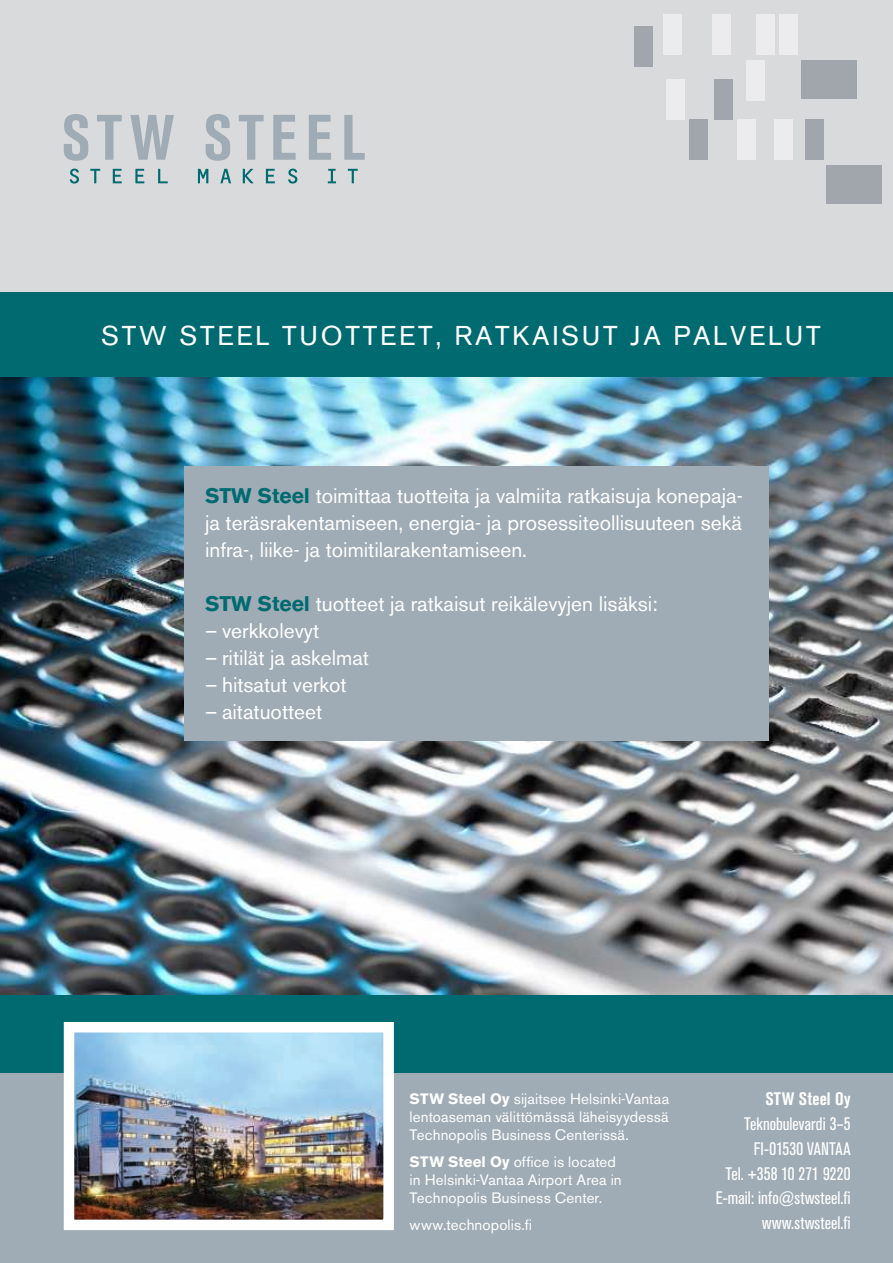
<style>
.page{position:relative;width:893px;height:1263px;background:#fff}
.page>*{position:absolute;margin:0;border:0;box-sizing:border-box;transform-origin:0 0}
.t1{font:27px "Fri Akzidenz";letter-spacing:.1em;color:#fff}
.t2{font:21px/27px "Fri Akzidenz";color:#fff;text-align:justify}
.t3{font:18px/24.8px "Fri Akzidenz Regular Con";letter-spacing:.005em;color:#fff;text-align:right}
.t4{font:18px "Fri Akzidenz Bold Con";letter-spacing:.015em;color:#fff}
.t5{font:15px/18px "Fri Akzidenz";letter-spacing:.01em;color:#fff;text-align:justify}
.s1{font-weight:700;color:#006a71}
.s2{font-weight:700}
</style>
<div class="page">
<div style="left:0;top:0;width:893px;height:294px;background:#d9dadc"></div>
<div style="left:0;top:1008px;width:893px;height:255px;background:#9facb5"></div>
<div style="left:827px;top:165px;width:55px;height:39px;background:#a0a6ac"></div>
<div style="left:805px;top:119px;width:18px;height:40px;background:#a0a6ac"></div>
<div style="left:775px;top:119px;width:18px;height:40px;background:#ececee"></div>
<div style="left:737px;top:119px;width:19px;height:40px;background:#ececee"></div>
<div style="left:714px;top:79px;width:19px;height:40px;background:#a0a6ac"></div>
<div style="left:689px;top:119px;width:18px;height:40px;background:#a0a6ac"></div>
<div style="left:666px;top:79px;width:18px;height:40px;background:#ececee"></div>
<div style="left:801px;top:60px;width:56px;height:39px;background:#a0a6ac"></div>
<div style="left:780px;top:15px;width:18px;height:40px;background:#ececee"></div>
<div style="left:756px;top:15px;width:19px;height:40px;background:#ececee"></div>
<div style="left:712px;top:15px;width:18px;height:40px;background:#ececee"></div>
<div style="left:746px;top:61px;width:18px;height:40px;background:#ececee"></div>
<div style="left:664px;top:15px;width:18px;height:40px;background:#ececee"></div>
<div style="left:635px;top:27px;width:18px;height:40px;background:#a0a6ac"></div>
<svg style="left:64px;top:114px;width:24px;height:47px"></svg>
<svg style="left:97px;top:115px;width:25px;height:45px"></svg>
<svg style="left:130px;top:115px;width:44px;height:45px"></svg>
<svg style="left:206px;top:114px;width:24px;height:47px"></svg>
<svg style="left:239px;top:115px;width:25px;height:45px"></svg>
<svg style="left:273px;top:115px;width:23px;height:45px"></svg>
<svg style="left:309px;top:115px;width:22px;height:45px"></svg>
<svg style="left:344px;top:115px;width:21px;height:45px"></svg>
<div style="left:0;top:292px;width:893px;height:85px;background:#006a71"></div>
<div style="left:0;top:988px;width:893px;height:85px;background:#006a71"></div>
<svg style="left:348px;top:169px;width:10px;height:14px"></svg>
<svg style="left:70px;top:169px;width:9px;height:15px"></svg>
<svg style="left:90px;top:169px;width:10px;height:14px"></svg>
<svg style="left:113px;top:169px;width:9px;height:14px"></svg>
<svg style="left:135px;top:169px;width:9px;height:14px"></svg>
<svg style="left:158px;top:169px;width:10px;height:14px"></svg>
<svg style="left:198px;top:169px;width:10px;height:14px"></svg>
<svg style="left:220px;top:169px;width:11px;height:14px"></svg>
<svg style="left:243px;top:169px;width:11px;height:14px"></svg>
<svg style="left:266px;top:169px;width:9px;height:14px"></svg>
<svg style="left:288px;top:169px;width:9px;height:15px"></svg>
<svg style="left:328px;top:169px;width:8px;height:14px"></svg>
<img style="left:0;top:377px;width:893px;height:617px">
<div style="left:184px;top:466px;width:584px;height:274px;background:#9facb5"></div>
<img style="left:75px;top:1033px;width:308px;height:186px">
<div style="left:64px;top:1022px;width:330px;height:208px;border:10px solid #fff"></div>
<p class="t1" style="left:101px;top:320px;width:721px">STW STEEL TUOTTEET, RATKAISUT JA PALVELUT</p>
<p class="t2" style="left:205px;top:482px;width:539px"><span class="s1">STW Steel</span> toimittaa tuotteita ja valmiita ratkaisuja konepaja&shy;ja teräsrakentamiseen, energia- ja prosessiteollisuuteen sekä infra-, liike- ja toimitilarakentamiseen.</p>
<p class="t2" style="left:205px;top:590px;width:454px"><span class="s1">STW Steel</span> tuotteet ja ratkaisut reikälevyjen lisäksi:</p>
<p class="t2" style="left:205px;top:617px;width:116px">– verkkolevyt</p>
<p class="t2" style="left:205px;top:644px;width:166px">– ritilät ja askelmat</p>
<p class="t2" style="left:205px;top:671px;width:143px">– hitsatut verkot</p>
<p class="t2" style="left:205px;top:698px;width:119px">– aitatuotteet</p>
<p class="t5" style="left:410px;top:1090px;width:261px"><span class="s2">STW Steel Oy</span> sijaitsee Helsinki-Vantaa lentoaseman välittömässä läheisyydessä Technopolis Business Centerissä.</p>
<p class="t5" style="left:410px;top:1153px;width:214px;text-align:left"><span class="s2">STW Steel Oy</span> office is located in Helsinki-Vantaa Airport Area in<br>Technopolis Business Center.</p>
<p class="t5" style="left:410px;top:1215px;width:124px">www.technopolis.fi</p>
<p class="t4" style="left:765px;top:1089px;width:87px">STW Steel Oy</p>
<p class="t3" style="left:716px;top:1112px;width:136px">Teknobulevardi 3–5<br>FI-01530 VANTAA<br>Tel. +358 10 271 9220<br>E-mail: info@stwsteel.fi www.stwsteel.fi</p>
</div>
